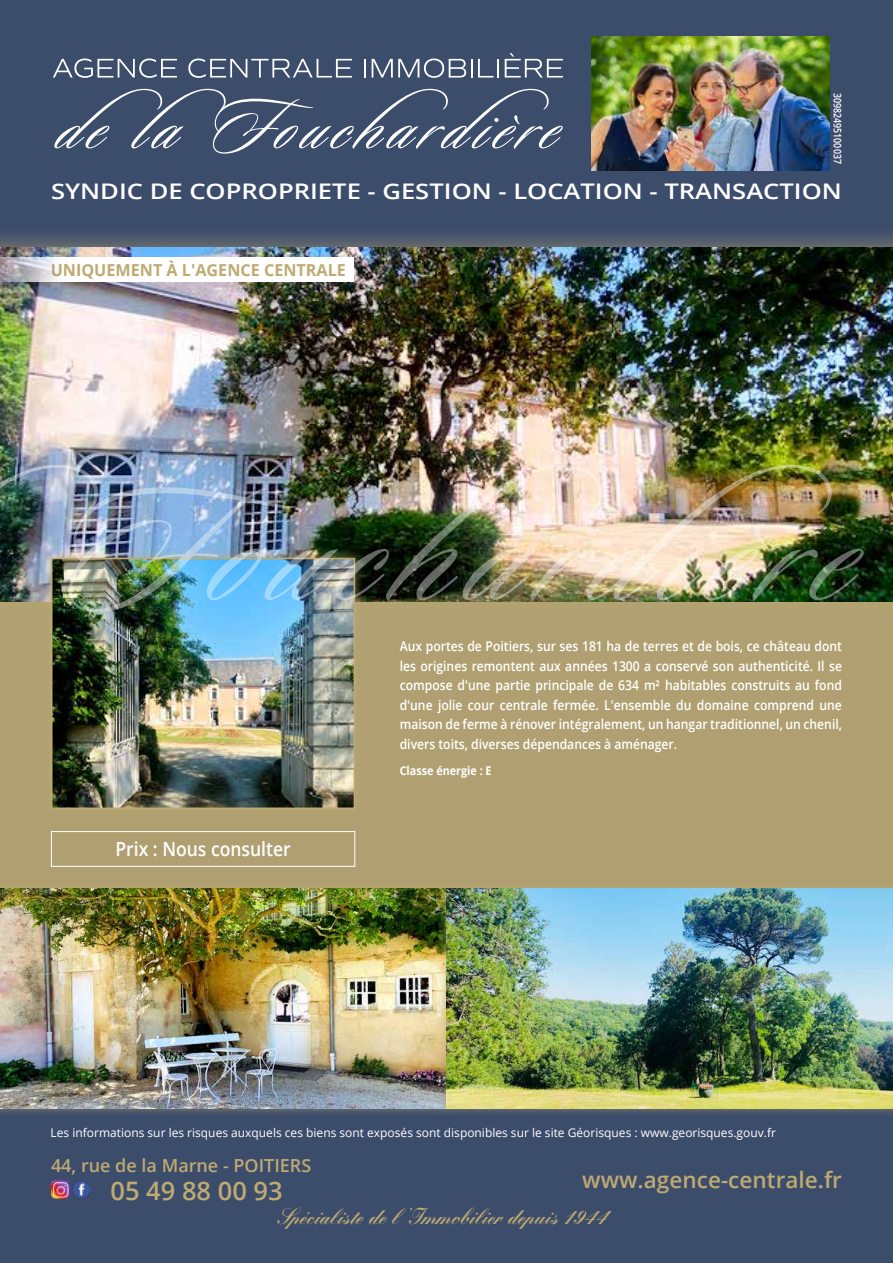
<style>
.page{position:relative;width:893px;height:1263px;background:#3c4c6b}
.page>*{position:absolute;margin:0;border:0;box-sizing:border-box;transform-origin:0 0}
.t1{font:600 25.5px "Open Sans";color:#beaa72}
.t2{font:900 22.5px "Kuenstler Script LT Std";color:#beaa72;scale:.89 1}
.t3{font:600 22.5px "Open Sans";color:#beaa72}
.t4{font:600 21.45px "Open Sans";color:#fff;scale:1.19 1}
.t5{font:600 19.5px "Open Sans";color:#fff;scale:.9 1}
.t6{font:600 18px "Open Sans";color:#beaa72}
.t7{font:700 16.5px "Open Sans";color:#beaa72}
.t8{font:600 13.5px/19.5px "Open Sans";color:#fff;text-align:justify;scale:.9 1}
.t9{font:12px "Open Sans";color:#fff}
.t10{font:700 12px "Open Sans";color:#fff;scale:.9 1}
.t11{font:600 10.5px "Open Sans";color:#fff;scale:.85 1}
</style>
<div class="page">
<img style="left:591px;top:36px;width:239px;height:135px">
<img style="left:73px;top:1181px;width:18px;height:17px">
<img style="left:51px;top:1180px;width:18px;height:19px">
<svg style="left:53px;top:59px;width:124px;height:19px"></svg>
<svg style="left:188px;top:59px;width:164px;height:19px"></svg>
<svg style="left:364px;top:59px;width:2px;height:19px"></svg>
<svg style="left:372px;top:59px;width:127px;height:19px"></svg>
<svg style="left:505px;top:53px;width:58px;height:25px"></svg>
<svg style="left:54px;top:89px;width:509px;height:65px"></svg>
<div style="left:0;top:625px;width:893px;height:254px;background:#b0a071"></div>
<div style="left:0;top:225px;width:893px;height:400px;background:#beaa72;opacity:.6"></div>
<img style="left:0;top:248px;width:893px;height:354px">
<div style="left:51px;top:831px;width:304px;height:36px;border:1px solid #fff"></div>
<div style="left:42px;top:548px;width:323px;height:270px;background:#b1a171"></div>
<img style="left:51px;top:612px;width:304px;height:197px">
<img style="left:0;top:465px;width:867px;height:147px">
<div style="left:0;top:879px;width:456px;height:239px;background:#beaa72;opacity:.6"></div>
<img style="left:0;top:889px;width:437px;height:219px">
<div style="left:437px;top:879px;width:456px;height:239px;background:#beaa72;opacity:.6"></div>
<svg style="left:0;top:257px;width:354px;height:25px;background:#f5f5f6"></svg>
<p class="t11" style="left:845px;top:93px;width:85px;rotate:90deg">30982495100037</p>
<h3 class="t4" style="left:51px;top:177px;width:666px">SYNDIC DE COPROPRIETE - GESTION - LOCATION - TRANSACTION</h3>
<p class="t7" style="left:51px;top:258px;width:297px">UNIQUEMENT À L'AGENCE CENTRALE</p>
<h3 class="t5" style="left:115px;top:836px;width:196px">Prix : Nous consulter</h3>
<p class="t8" style="left:400px;top:636px;width:493px">Aux portes de Poitiers, sur ses 181 ha de terres et de bois, ce château dont les origines remontent aux années 1300 a conservé son authenticité. Il se compose d'une partie principale de 634 m² habitables construits au fond d'une jolie cour centrale fermée. L'ensemble du domaine comprend une maison de ferme à rénover intégralement, un hangar traditionnel, un chenil, divers toits, diverses dépendances à aménager.</p>
<p class="t10" style="left:400px;top:763px;width:104px">Classe énergie : E</p>
<p class="t9" style="left:51px;top:1125px;width:727px">Les informations sur les risques auxquels ces biens sont exposés sont disponibles sur le site Géorisques : www.georisques.gouv.fr</p>
<h3 class="t6" style="left:51px;top:1152px;width:262px">44, rue de la Marne - POITIERS</h3>
<h1 class="t1" style="left:111px;top:1173px;width:174px">05 49 88 00 93</h1>
<h2 class="t2" style="left:277px;top:1202px;width:373px">Spécialiste de l ’Immobilier depuis 1944</h2>
<h2 class="t3" style="left:582px;top:1164px;width:261px">www.agence-centrale.fr</h2>
</div>
